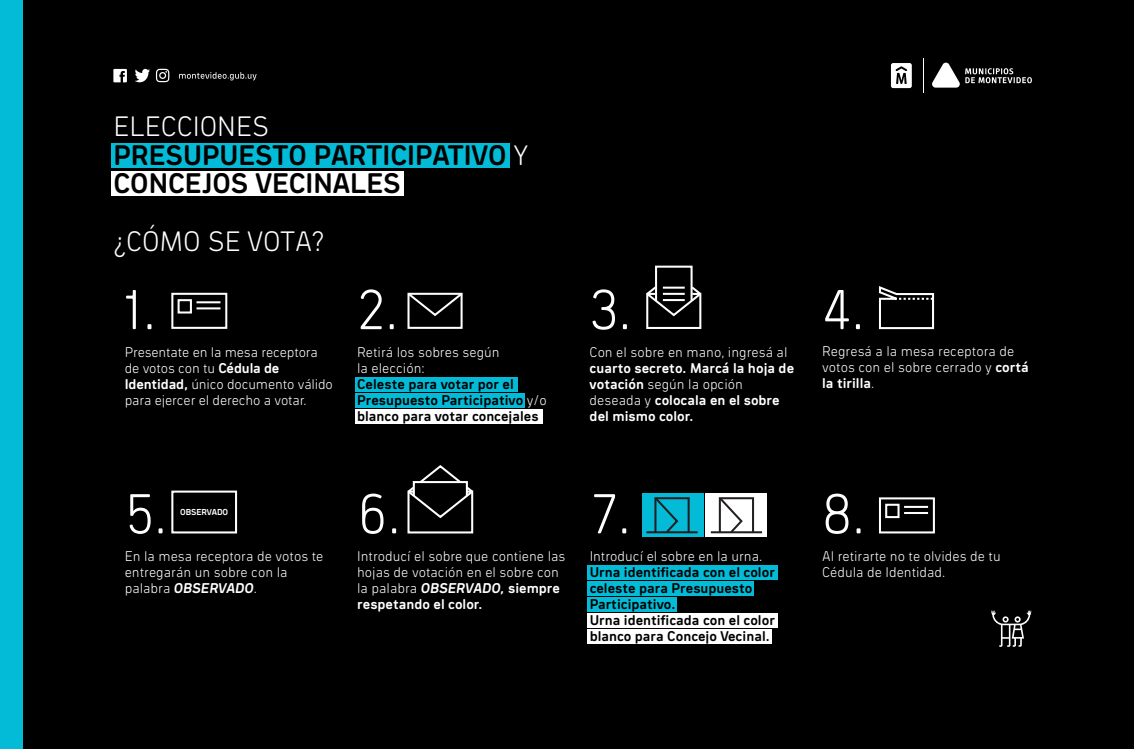
<style>
.page{position:relative;width:1134px;height:749px;background:#fff}
.page>*{position:absolute;margin:0;border:0;box-sizing:border-box;transform-origin:0 0}
.t1{font:300 57.6px "Ciudadela Pro";color:#fff}
.t2{font:700 28.8px/28.8px "Ciudadela Pro";color:#000}
.t3{font:300 28.8px "Ciudadela Pro";color:#fff}
.t4{font:300 14.4px/16px "Ciudadela Pro";color:#fff}
.t5{font:700 14.4px/16px "Ciudadela Pro";color:#000}
.t6{font:700 14.4px/16px "Ciudadela Pro";color:#fff}
.t7{font:700 8.8px "Ciudadela Pro";letter-spacing:-.01em;color:#fff}
.s1{font-weight:300;color:#fff}
.s2{font-weight:700}
.s3{font-weight:300}
.s4{font-weight:700;font-style:italic}
</style>
<div class="page">
<div style="left:0;top:0;width:1134px;height:748px;background:#000"></div>
<div style="left:642px;top:493px;width:61px;height:43px;background:#03bbd7"></div>
<div style="left:706px;top:493px;width:61px;height:43px;background:#fff"></div>
<div style="left:587px;top:596px;width:90px;height:15px;background:#03bbd7"></div>
<div style="left:587px;top:629px;width:185px;height:14px;background:#fff"></div>
<div style="left:587px;top:613px;width:191px;height:14px;background:#fff"></div>
<div style="left:587px;top:580px;width:167px;height:15px;background:#03bbd7"></div>
<div style="left:587px;top:564px;width:191px;height:15px;background:#03bbd7"></div>
<div style="left:111px;top:142px;width:399px;height:25px;background:#03bbd7"></div>
<div style="left:111px;top:171px;width:293px;height:25px;background:#fff"></div>
<div style="left:355px;top:377px;width:162px;height:15px;background:#03bbd7"></div>
<div style="left:355px;top:393px;width:170px;height:15px;background:#03bbd7"></div>
<div style="left:355px;top:409px;width:188px;height:15px;background:#fff"></div>
<div style="left:171px;top:293px;width:56px;height:36px;border:2px solid #fff"></div>
<div style="left:178px;top:299px;width:14px;height:14px;border:2px solid #fff"></div>
<hr style="left:196px;top:301px;width:24px;height:2px;background:#fff">
<hr style="left:196px;top:307px;width:24px;height:2px;background:#fff">
<div style="left:879px;top:497px;width:56px;height:36px;border:2px solid #fff"></div>
<div style="left:885px;top:503px;width:14px;height:15px;border:2px solid #fff"></div>
<hr style="left:904px;top:505px;width:24px;height:2px;background:#fff">
<hr style="left:904px;top:512px;width:24px;height:2px;background:#fff">
<div style="left:407px;top:293px;width:56px;height:36px;border:2px solid #fff"></div>
<svg style="left:407px;top:292px;width:56px;height:25px"></svg>
<svg style="left:407px;top:465px;width:67px;height:69px"></svg>
<div style="left:413px;top:481px;width:55px;height:15px;border:2px solid #fff"></div>
<div style="left:171px;top:490px;width:66px;height:43px;border:2px solid #fff"></div>
<svg style="left:646px;top:265px;width:56px;height:64px"></svg>
<hr style="left:646px;top:531px;width:52px;height:2px;background:#231f20">
<div style="left:654px;top:497px;width:36px;height:36px;border:2px solid #231f20"></div>
<svg style="left:653px;top:497px;width:27px;height:37px"></svg>
<hr style="left:711px;top:531px;width:51px;height:2px;background:#231f20">
<div style="left:719px;top:497px;width:35px;height:36px;border:2px solid #231f20"></div>
<svg style="left:718px;top:497px;width:26px;height:37px"></svg>
<svg style="left:879px;top:286px;width:56px;height:44px"></svg>
<svg style="left:991px;top:610px;width:40px;height:36px"></svg>
<svg style="left:179px;top:72px;width:78px;height:8px"></svg>
<svg style="left:113px;top:69px;width:14px;height:13px"></svg>
<svg style="left:135px;top:69px;width:15px;height:13px"></svg>
<svg style="left:156px;top:69px;width:13px;height:13px"></svg>
<hr style="left:923px;top:58px;width:1px;height:35px;background:#fff">
<svg style="left:891px;top:63px;width:21px;height:25px"></svg>
<svg style="left:932px;top:62px;width:100px;height:26px"></svg>
<div style="left:0;top:0;width:23px;height:748px;background:#03bbd7"></div>
<h2 class="t2" style="left:113px;top:110px;width:417px"><span class="s1">ELECCIONES<br></span>PRESUPUESTO PARTICIPATIVO <span class="s1">Y<br></span>CONCEJOS VECINALES</h2>
<h2 class="t3" style="left:113px;top:224px;width:212px">¿CÓMO SE VOTA?</h2>
<h1 class="t1" style="left:125px;top:275px;width:33px">1.</h1>
<p class="t4" style="left:125px;top:343px;width:210px">Presentate en la mesa receptora de votos con tu <span class="s2">Cédula de<br>Identidad,</span> único documento válido para ejercer el derecho a votar.</p>
<h1 class="t1" style="left:357px;top:275px;width:42px">2.</h1>
<h1 class="t1" style="left:589px;top:275px;width:43px">3.</h1>
<h1 class="t1" style="left:822px;top:275px;width:44px">4.</h1>
<p class="t4" style="left:357px;top:343px;width:144px">Retirá los sobres según la elección:</p>
<p class="t5" style="left:357px;top:375px;width:191px">Celeste para votar por el<br>Presupuesto Participativo <span class="s1">y/o </span>blanco para votar concejales</p>
<p class="t4" style="left:590px;top:343px;width:199px">Con el sobre en mano, ingresá al</p>
<p class="t6" style="left:590px;top:359px;width:206px">cuarto secreto. Marcá la hoja de votación <span class="s3">según la opción deseada y</span> colocala en el sobre del mismo color.</p>
<p class="t4" style="left:822px;top:343px;width:208px">Regresá a la mesa receptora de votos con el sobre cerrado y <span class="s2">cortá la tirilla</span>.</p>
<h1 class="t1" style="left:125px;top:479px;width:44px">5.</h1>
<h1 class="t1" style="left:357px;top:479px;width:45px">6.</h1>
<h1 class="t1" style="left:590px;top:479px;width:42px">7.</h1>
<h1 class="t1" style="left:822px;top:479px;width:44px">8.</h1>
<p class="t7" style="left:180px;top:506px;width:50px">OBSERVADO</p>
<p class="t4" style="left:125px;top:547px;width:200px">En la mesa receptora de votos te entregarán un sobre con la palabra <span class="s4">OBSERVADO</span>.</p>
<p class="t4" style="left:357px;top:547px;width:210px">Introducí el sobre que contiene las hojas de votación en el sobre con la palabra <span class="s4">OBSERVADO,</span> <span class="s2">siempre respetando el color.</span></p>
<p class="t4" style="left:590px;top:547px;width:174px">Introducí el sobre en la urna.</p>
<p class="t5" style="left:590px;top:562px;width:187px">Urna identificada con el color celeste para Presupuesto<br>Participativo.<br>Urna identificada con el color blanco para Concejo Vecinal.</p>
<p class="t4" style="left:822px;top:547px;width:180px">Al retirarte no te olvides de tu<br>Cédula de Identidad.</p>
</div>
